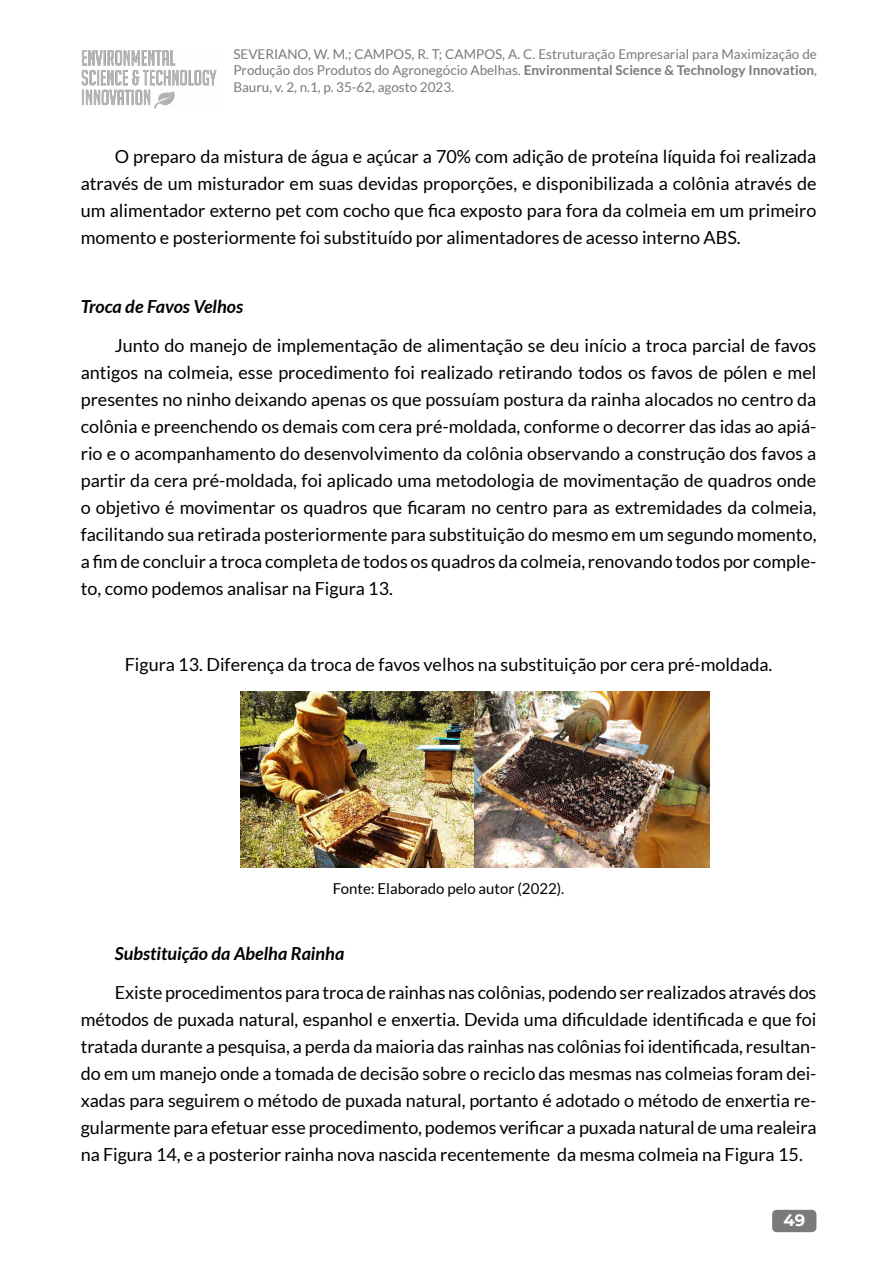
<style>
.page{position:relative;width:893px;height:1263px;background:#fff}
.page>*{position:absolute;margin:0;border:0;box-sizing:border-box;transform-origin:0 0}
.t1{font:18px/27px "Lato";color:#000;text-align:justify}
.t2{font:italic 700 18px "Lato";color:#000}
.t3{font:700 16.5px "Montserrat Alternates";color:#fff}
.t4{font:15px "Lato";color:#000}
.t5{font:13.5px/16.5px "Lato";color:#7a7a7a;text-align:justify}
.s1{font-weight:700}
</style>
<div class="page">
<img style="left:82px;top:50px;width:135px;height:58px">
<div style="left:772px;top:1210px;width:44px;height:22px;background:#7a7a7a;border-radius:4px"></div>
<img style="left:241px;top:691px;width:468px;height:176px">
<p class="t5" style="left:233px;top:46px;width:585px">SEVERIANO, W. M.; CAMPOS, R. T; CAMPOS, A. C. Estruturação Empresarial para Maximização de Produção dos Produtos do Agronegócio Abelhas. <span class="s1">Environmental Science &amp; Technology Innovation</span>, Bauru, v. 2, n.1, p. 35-62, agosto 2023.</p>
<p class="t1" style="left:81px;top:143px;width:737px;text-indent:34px">O preparo da mistura de água e açúcar a 70% com adição de proteína líquida foi realizada através de um misturador em suas devidas proporções, e disponibilizada a colônia através de um alimentador externo pet com cocho que fica exposto para fora da colmeia em um primeiro momento e posteriormente foi substituído por alimentadores de acesso interno ABS.</p>
<p class="t2" style="left:81px;top:296px;width:164px">Troca de Favos Velhos</p>
<p class="t1" style="left:81px;top:332px;width:737px;text-indent:34px">Junto do manejo de implementação de alimentação se deu início a troca parcial de favos antigos na colmeia, esse procedimento foi realizado retirando todos os favos de pólen e mel presentes no ninho deixando apenas os que possuíam postura da rainha alocados no centro da colônia e preenchendo os demais com cera pré-moldada, conforme o decorrer das idas ao apiá&shy;rio e o acompanhamento do desenvolvimento da colônia observando a construção dos favos a partir da cera pré-moldada, foi aplicado uma metodologia de movimentação de quadros onde o objetivo é movimentar os quadros que ficaram no centro para as extremidades da colmeia, facilitando sua retirada posteriormente para substituição do mesmo em um segundo momento, a fim de concluir a troca completa de todos os quadros da colmeia, renovando todos por comple&shy;to, como podemos analisar na Figura 13.</p>
<p class="t1" style="left:125px;top:651px;width:649px">Figura 13. Diferença da troca de favos velhos na substituição por cera pré-moldada.</p>
<p class="t4" style="left:333px;top:880px;width:233px">Fonte: Elaborado pelo autor (2022).</p>
<p class="t2" style="left:115px;top:943px;width:231px">Substituição da Abelha Rainha</p>
<p class="t1" style="left:81px;top:979px;width:737px;text-indent:34px">Existe procedimentos para troca de rainhas nas colônias, podendo ser realizados através dos métodos de puxada natural, espanhol e enxertia. Devida uma dificuldade identificada e que foi tratada durante a pesquisa, a perda da maioria das rainhas nas colônias foi identificada, resultan&shy;do em um manejo onde a tomada de decisão sobre o reciclo das mesmas nas colmeias foram dei&shy;xadas para seguirem o método de puxada natural, portanto é adotado o método de enxertia re&shy;gularmente para efetuar esse procedimento, podemos verificar a puxada natural de uma realeira na Figura 14, e a posterior rainha nova nascida recentemente da mesma colmeia na Figura 15.</p>
<p class="t3" style="left:783px;top:1208px;width:23px">49</p>
</div>
